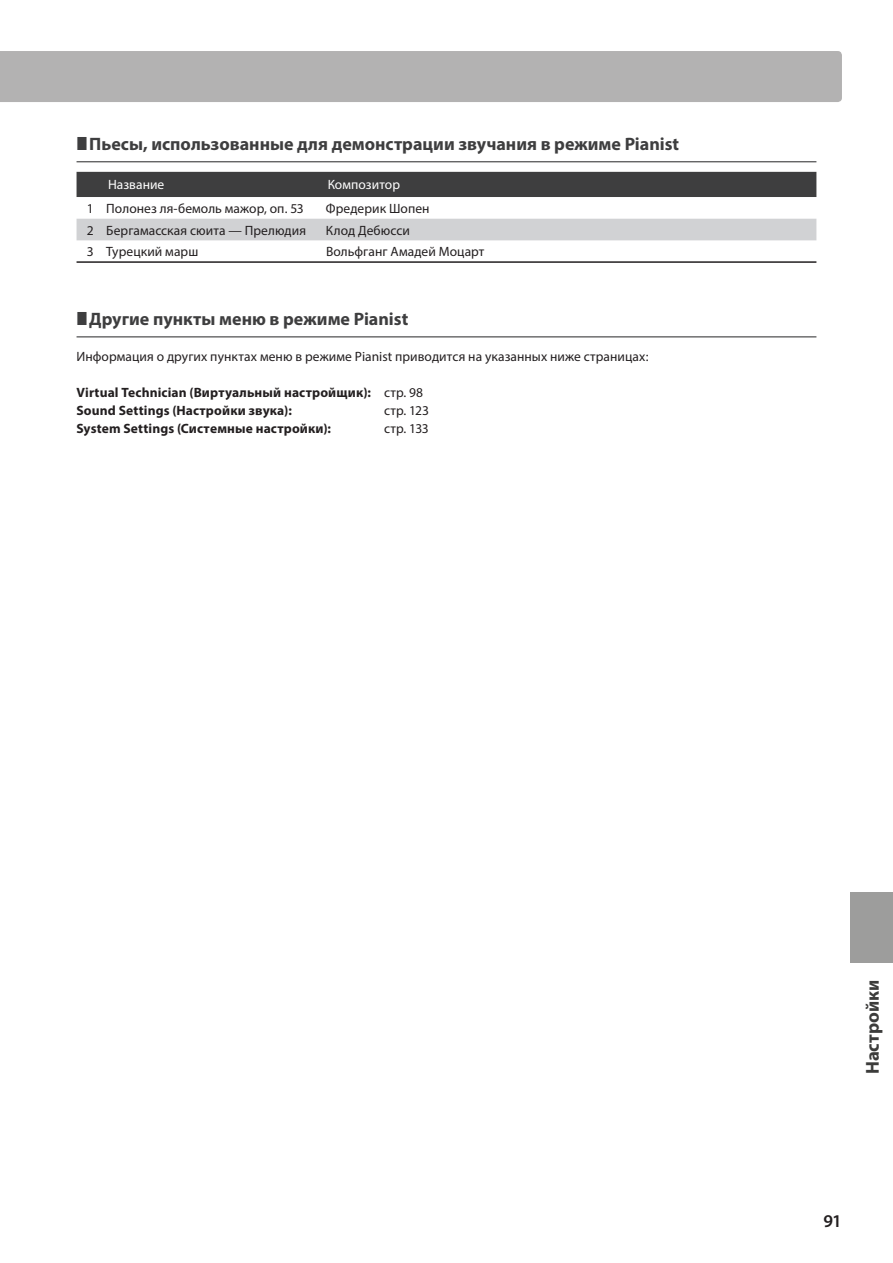
<style>
.page{position:relative;width:893px;height:1263px;background:#fff}
.page>*{position:absolute;margin:0;border:0;box-sizing:border-box;transform-origin:0 0}
.t1{font:700 18.75px "Myriad Pro";color:#3c3c3b}
.t2{font:700 18px "Myriad Pro";color:#3e3e3f}
.t3{font:600 18px "Myriad Pro";color:#231f20}
.t4{font:13.5px "Myriad Pro";letter-spacing:.005em;color:#231f20}
.t5{font:700 13.5px/18px "Myriad Pro";letter-spacing:.01em;color:#231f20}
.t6{font:13.5px "Myriad Pro";color:#fff}
.s1{font-weight:400}
</style>
<div class="page">
<div style="left:0;top:51px;width:842px;height:51px;background:#b3b2b2"></div>
<div style="left:850px;top:892px;width:43px;height:71px;background:#9d9d9c"></div>
<hr style="left:77px;top:161px;width:739px;height:1px;background:#3e3e3f">
<hr style="left:77px;top:336px;width:739px;height:1px;background:#3e3e3f">
<div style="left:77px;top:172px;width:739px;height:25px;background:#3e3e3f"></div>
<div style="left:77px;top:219px;width:739px;height:21px;background:#d1d2d4"></div>
<hr style="left:77px;top:261px;width:739px;height:2px;background:#231f20">
<h2 class="t2" style="left:89px;top:137px;width:591px">Пьесы, использованные для демонстрации звучания в режиме Pianist</h2>
<p class="t6" style="left:108px;top:180px;width:58px">Название</p>
<p class="t6" style="left:328px;top:180px;width:74px">Композитор</p>
<p class="t4" style="left:87px;top:203px;width:218px">1 Полонез ля-бемоль мажор, оп. 53</p>
<p class="t4" style="left:326px;top:203px;width:105px">Фредерик Шопен</p>
<p class="t4" style="left:87px;top:225px;width:221px">2 Бергамасская сюита — Прелюдия</p>
<p class="t4" style="left:326px;top:225px;width:85px">Клод Дебюсси</p>
<p class="t4" style="left:87px;top:247px;width:113px">3 Турецкий марш</p>
<p class="t4" style="left:326px;top:247px;width:160px">Вольфганг Амадей Моцарт</p>
<h2 class="t2" style="left:89px;top:312px;width:321px">Другие пункты меню в режиме Pianist</h2>
<p class="t4" style="left:77px;top:351px;width:573px">Информация о других пунктах меню в режиме Pianist приводится на указанных ниже страницах:</p>
<p class="t5" style="left:77px;top:384px;width:348px">Virtual Technician (Виртуальный настройщик): <span class="s1">стр. 98<br></span>Sound Settings (Настройки звука):</p>
<p class="t4" style="left:384px;top:405px;width:47px">стр. 123</p>
<p class="t5" style="left:77px;top:420px;width:256px">System Settings (Системные настройки):</p>
<p class="t4" style="left:384px;top:423px;width:46px">стр. 133</p>
<h1 class="t1" style="left:865px;top:1074px;width:96px;rotate:-90deg">Настройки</h1>
<h2 class="t3" style="left:823px;top:1214px;width:20px">91</h2>
</div>
